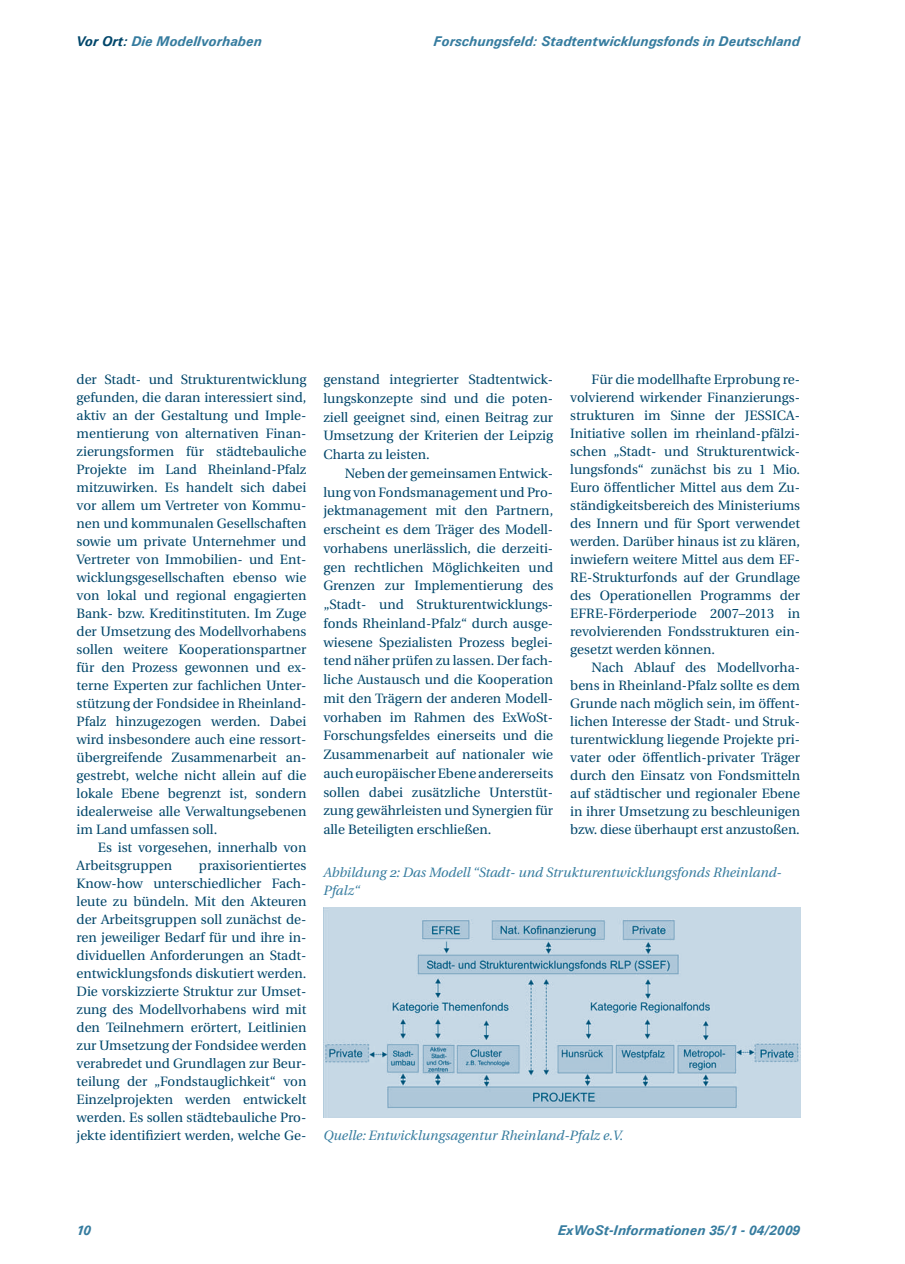
<style>
.page{position:relative;width:905px;height:1264px;background:#fff}
.page>*{position:absolute;margin:0;border:0;box-sizing:border-box;transform-origin:0 0}
.t1{font:13.5px/18px "Utopia";color:#00466a;text-align:justify}
.t2{font:13.5px/18px "Utopia Italic Os F";color:#367c9f}
.t3{font:italic 700 13.5px "Univers LT";color:#367c9f}
.s1{color:#00466a}
</style>
<div class="page">
<img style="left:323px;top:908px;width:476px;height:209px">
<p class="t3" style="left:77px;top:33px;width:187px"><span class="s1">Vor Ort:</span> Die Modellvorhaben</p>
<p class="t3" style="left:434px;top:33px;width:367px">Forschungsfeld: Stadtentwicklungsfonds in Deutschland</p>
<p class="t1" style="left:77px;top:371px;width:231px">der Stadt- und Strukturentwicklung gefunden, die daran interessiert sind, aktiv an der Gestaltung und Imple&shy;mentierung von alternativen Finan&shy;zierungsformen für städtebauliche Projekte im Land Rheinland-Pfalz mitzuwirken. Es handelt sich dabei vor allem um Vertreter von Kommu&shy;nen und kommunalen Gesellschaften sowie um private Unternehmer und Vertreter von Immobilien- und Ent&shy;wicklungsgesellschaften ebenso wie von lokal und regional engagierten Bank- bzw. Kreditinstituten. Im Zuge der Umsetzung des Modellvorhabens sollen weitere Kooperationspartner für den Prozess gewonnen und ex&shy;terne Experten zur fachlichen Unter&shy;stützung der Fondsidee in Rheinland-Pfalz hinzugezogen werden. Dabei wird insbesondere auch eine ressort&shy;übergreifende Zusammenarbeit an&shy;gestrebt, welche nicht allein auf die lokale Ebene begrenzt ist, sondern idealerweise alle Verwaltungsebenen im Land umfassen soll.</p>
<p class="t1" style="left:77px;top:839px;width:231px;text-indent:21px">Es ist vorgesehen, innerhalb von<br>Arbeitsgruppen</p>
<p class="t1" style="left:77px;top:857px;width:231px;text-indent:122px">praxisorientiertes Know-how unterschiedlicher Fach&shy;leute zu bündeln. Mit den Akteuren der Arbeitsgruppen soll zunächst de&shy;ren jeweiliger Bedarf für und ihre in&shy;dividuellen Anforderungen an Stadt&shy;entwicklungsfonds diskutiert werden.<br>Die vorskizzierte Struktur zur Umset&shy;zung des Modellvorhabens wird mit den Teilnehmern erörtert, Leitlinien zur Umsetzung der Fondsidee werden verabredet und Grundlagen zur Beur&shy;teilung der „Fondstauglichkeit“ von Einzelprojekten werden entwickelt werden. Es sollen städtebauliche Pro&shy;jekte identifiziert werden, welche Ge-</p>
<p class="t1" style="left:570px;top:371px;width:231px;text-indent:21px">Für die modellhafte Erprobung re&shy;volvierend wirkender Finanzierungs&shy;strukturen im Sinne der JESSICA-Initiative sollen im rheinland-pfälzi&shy;schen „Stadt- und Strukturentwick&shy;lungsfonds“ zunächst bis zu 1 Mio.<br>Euro öffentlicher Mittel aus dem Zu&shy;ständigkeitsbereich des Ministeriums des Innern und für Sport verwendet werden. Darüber hinaus ist zu klären, inwiefern weitere Mittel aus dem EF-RE-Strukturfonds auf der Grundlage des Operationellen Programms der EFRE-Förderperiode 2007–2013 in revolvierenden Fondsstrukturen ein&shy;gesetzt werden können.</p>
<p class="t1" style="left:570px;top:659px;width:231px;text-indent:21px">Nach Ablauf des Modellvorha&shy;bens in Rheinland-Pfalz sollte es dem Grunde nach möglich sein, im öffent&shy;lichen Interesse der Stadt- und Struk&shy;turentwicklung liegende Projekte pri&shy;vater oder öffentlich-privater Träger durch den Einsatz von Fondsmitteln auf städtischer und regionaler Ebene in ihrer Umsetzung zu beschleunigen bzw. diese überhaupt erst anzustoßen.</p>
<p class="t2" style="left:323px;top:863px;width:460px">Abbildung 2: Das Modell “Stadt- und Strukturentwicklungsfonds Rheinland-<br>Pfalz“</p>
<p class="t1" style="left:323px;top:370px;width:231px;line-height:18.8px">genstand integrierter Stadtentwick&shy;lungskonzepte sind und die poten&shy;ziell geeignet sind, einen Beitrag zur Umsetzung der Kriterien der Leipzig Charta zu leisten.</p>
<p class="t1" style="left:323px;top:464px;width:231px;line-height:18.8px;text-indent:21px">Neben der gemeinsamen Entwick&shy;lung von Fondsmanagement und Pro&shy;jektmanagement mit den Partnern, erscheint es dem Träger des Modell&shy;vorhabens unerlässlich, die derzeiti&shy;gen rechtlichen Möglichkeiten und Grenzen zur Implementierung des „Stadt- und Strukturentwicklungs&shy;fonds Rheinland-Pfalz“ durch ausge&shy;wiesene Spezialisten Prozess beglei&shy;tend näher prüfen zu lassen. Der fach&shy;liche Austausch und die Kooperation mit den Trägern der anderen Modell&shy;vorhaben im Rahmen des ExWoSt-Forschungsfeldes einerseits und die Zusammenarbeit auf nationaler wie auch europäischer Ebene andererseits sollen dabei zusätzliche Unterstüt&shy;zung gewährleisten und Synergien für alle Beteiligten erschließen.</p>
<p class="t2" style="left:323px;top:1127px;width:301px">Quelle: Entwicklungsagentur Rheinland-Pfalz e.V.</p>
<p class="t3" style="left:77px;top:1221px;width:16px">10</p>
<p class="t3" style="left:557px;top:1221px;width:243px">ExWoSt-Informationen 35/1 - 04/2009</p>
</div>
